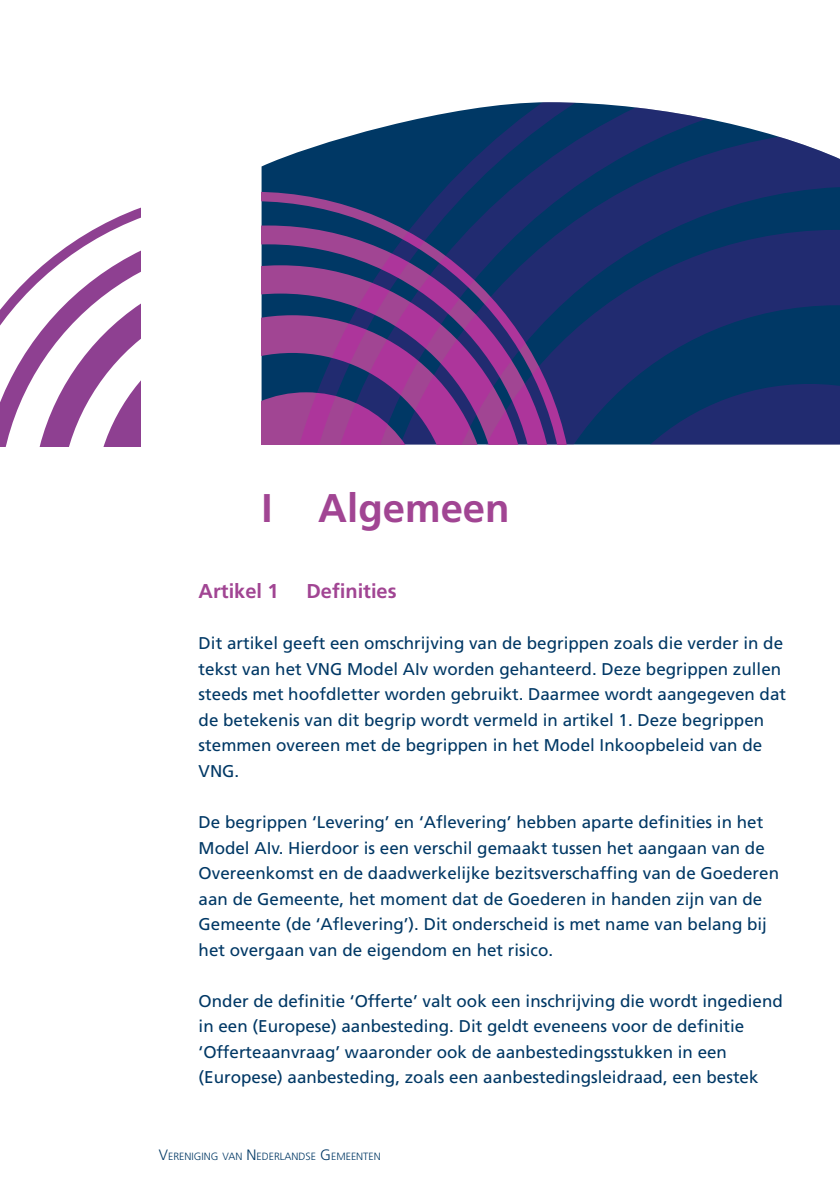
<style>
.page{position:relative;width:840px;height:1191px;background:#fff}
.page>*{position:absolute;margin:0;border:0;box-sizing:border-box;transform-origin:0 0}
.t1{font:700 40px "Frutiger LT Std";color:#a14593}
.t2{font:700 20px "Frutiger LT Std";color:#a14593}
.t3{font:17px/25.6px "Frutiger LT Std";color:#003865}
.t4{font:300 10.4px "Frutiger LT Std";color:#003865}
.s1{font-size:15px}
</style>
<div class="page">
<svg style="left:0;top:207px;width:141px;height:239px"></svg>
<svg style="left:261px;top:102px;width:578px;height:342px;background:#29467a"></svg>
<svg style="left:261px;top:192px;width:312px;height:252px;background:#52377e"></svg>
<h1 class="t1" style="left:261px;top:484px;width:249px">I Algemeen</h1>
<p class="t2" style="left:198px;top:579px;width:82px">Artikel 1</p>
<p class="t2" style="left:306px;top:579px;width:92px">Definities</p>
<p class="t3" style="left:198px;top:631px;width:588px">Dit artikel geeft een omschrijving van de begrippen zoals die verder in de tekst van het VNG Model AIv worden gehanteerd. Deze begrippen zullen steeds met hoofdletter worden gebruikt. Daarmee wordt aangegeven dat de betekenis van dit begrip wordt vermeld in artikel 1. Deze begrippen stemmen overeen met de begrippen in het Model Inkoopbeleid van de VNG.</p>
<p class="t3" style="left:198px;top:809px;width:581px">De begrippen ‘Levering’ en ‘Aflevering’ hebben aparte definities in het Model AIv. Hierdoor is een verschil gemaakt tussen het aangaan van de Overeenkomst en de daadwerkelijke bezitsverschaffing van de Goederen aan de Gemeente, het moment dat de Goederen in handen zijn van de Gemeente (de ‘Aflevering’). Dit onderscheid is met name van belang bij het overgaan van de eigendom en het risico.</p>
<p class="t3" style="left:198px;top:988px;width:585px">Onder de definitie ‘Offerte’ valt ook een inschrijving die wordt ingediend in een (Europese) aanbesteding. Dit geldt eveneens voor de definitie ‘Offerteaanvraag’ waaronder ook de aanbestedingsstukken in een (Europese) aanbesteding, zoals een aanbestedingsleidraad, een bestek</p>
<p class="t4" style="left:159px;top:1150px;width:223px"><span class="s1">V</span>ERENIGING VAN <span class="s1">N</span> EDERLANDSE <span class="s1">G</span> EMEENTEN</p>
</div>
